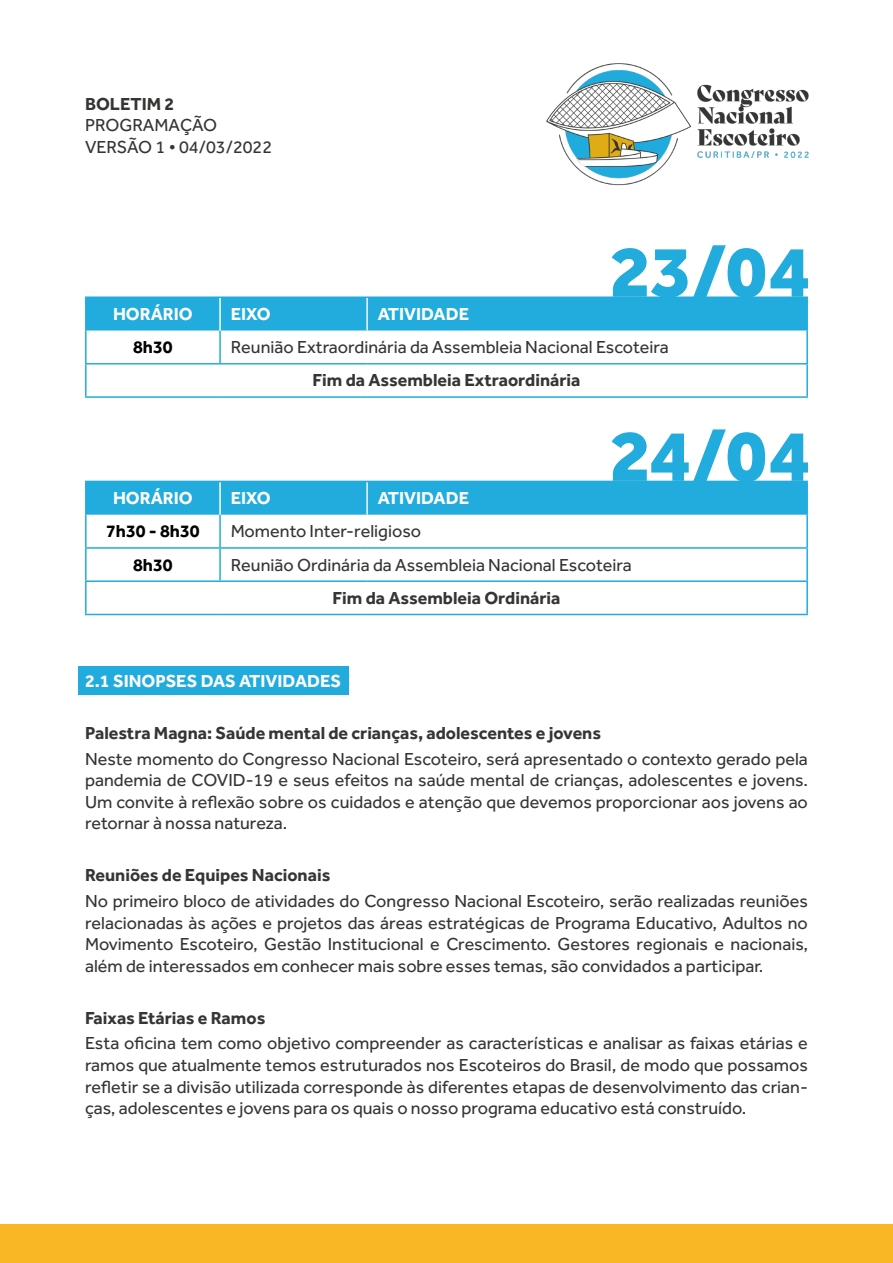
<style>
.page{position:relative;width:893px;height:1263px;background:#fff}
.page>*{position:absolute;margin:0;border:0;box-sizing:border-box;transform-origin:0 0}
.t1{font:800 75px "Effra";letter-spacing:.01em;color:#21acdd}
.t2{font:18px/21.6px "Effra";color:#353533;text-align:justify}
.t3{font:700 18px "Effra";color:#353533}
.t4{font:700 18px "Effra";color:#fff}
.t5{font:700 18px "Effra";color:#000}
</style>
<div class="page">
<img style="left:546px;top:63px;width:263px;height:123px">
<div style="left:0;top:1225px;width:893px;height:38px;background:#fab725"></div>
<div style="left:78px;top:666px;width:271px;height:29px;background:#21acdd"></div>
<div style="left:87px;top:298px;width:719px;height:32px;background:#21acdd"></div>
<hr style="left:85px;top:363px;width:135px;height:2px;background:#21acdd">
<hr style="left:220px;top:363px;width:147px;height:2px;background:#21acdd">
<hr style="left:367px;top:363px;width:441px;height:2px;background:#21acdd">
<hr style="left:806px;top:298px;width:2px;height:32px;background:#21acdd">
<hr style="left:219px;top:330px;width:2px;height:33px;background:#21acdd">
<hr style="left:806px;top:330px;width:2px;height:33px;background:#21acdd">
<hr style="left:806px;top:365px;width:2px;height:31px;background:#21acdd">
<hr style="left:85px;top:330px;width:2px;height:33px;background:#21acdd">
<hr style="left:85px;top:365px;width:2px;height:31px;background:#21acdd">
<hr style="left:219px;top:298px;width:2px;height:32px;background:#fff">
<hr style="left:366px;top:298px;width:2px;height:32px;background:#f6f6f3">
<hr style="left:85px;top:298px;width:2px;height:32px;background:#21acdd">
<hr style="left:85px;top:296px;width:135px;height:2px;background:#21acdd">
<hr style="left:220px;top:296px;width:147px;height:2px;background:#21acdd">
<hr style="left:367px;top:296px;width:441px;height:2px;background:#21acdd">
<hr style="left:85px;top:396px;width:135px;height:2px;background:#21acdd">
<hr style="left:220px;top:396px;width:147px;height:2px;background:#21acdd">
<hr style="left:367px;top:396px;width:441px;height:2px;background:#21acdd">
<div style="left:87px;top:482px;width:719px;height:33px;background:#21acdd"></div>
<hr style="left:85px;top:547px;width:135px;height:2px;background:#21acdd">
<hr style="left:220px;top:547px;width:147px;height:2px;background:#21acdd">
<hr style="left:367px;top:547px;width:441px;height:2px;background:#21acdd">
<hr style="left:85px;top:580px;width:135px;height:2px;background:#21acdd">
<hr style="left:220px;top:580px;width:147px;height:2px;background:#21acdd">
<hr style="left:367px;top:580px;width:441px;height:2px;background:#21acdd">
<hr style="left:85px;top:614px;width:135px;height:1px;background:#21acdd">
<hr style="left:220px;top:614px;width:147px;height:1px;background:#21acdd">
<hr style="left:367px;top:614px;width:441px;height:1px;background:#21acdd">
<hr style="left:806px;top:482px;width:2px;height:33px;background:#21acdd">
<hr style="left:219px;top:515px;width:2px;height:32px;background:#21acdd">
<hr style="left:806px;top:515px;width:2px;height:32px;background:#21acdd">
<hr style="left:219px;top:549px;width:2px;height:31px;background:#21acdd">
<hr style="left:806px;top:549px;width:2px;height:31px;background:#21acdd">
<hr style="left:806px;top:582px;width:2px;height:32px;background:#21acdd">
<hr style="left:85px;top:515px;width:2px;height:32px;background:#21acdd">
<hr style="left:85px;top:549px;width:2px;height:31px;background:#21acdd">
<hr style="left:85px;top:582px;width:2px;height:32px;background:#21acdd">
<hr style="left:219px;top:482px;width:2px;height:33px;background:#fff">
<hr style="left:366px;top:482px;width:2px;height:33px;background:#f6f6f3">
<hr style="left:85px;top:482px;width:2px;height:33px;background:#21acdd">
<hr style="left:85px;top:481px;width:135px;height:1px;background:#21acdd">
<hr style="left:220px;top:481px;width:147px;height:1px;background:#21acdd">
<hr style="left:367px;top:481px;width:441px;height:1px;background:#21acdd">
<p class="t3" style="left:85px;top:93px;width:91px">BOLETIM 2</p>
<p class="t2" style="left:85px;top:114px;width:189px">PROGRAMAÇÃO<br>VERSÃO 1 • 04/03/2022</p>
<h1 class="t1" style="left:611px;top:225px;width:202px">23/04</h1>
<p class="t4" style="left:113px;top:303px;width:81px">HORÁRIO</p>
<p class="t4" style="left:231px;top:303px;width:42px">EIXO</p>
<p class="t4" style="left:378px;top:303px;width:93px">ATIVIDADE</p>
<p class="t5" style="left:133px;top:336px;width:41px">8h30</p>
<p class="t2" style="left:231px;top:336px;width:439px">Reunião Extraordinária da Assembleia Nacional Escoteira</p>
<p class="t3" style="left:313px;top:369px;width:269px">Fim da Assembleia Extraordinária</p>
<h1 class="t1" style="left:611px;top:409px;width:202px">24/04</h1>
<p class="t4" style="left:113px;top:487px;width:81px">HORÁRIO</p>
<p class="t4" style="left:231px;top:487px;width:42px">EIXO</p>
<p class="t4" style="left:378px;top:487px;width:93px">ATIVIDADE</p>
<p class="t5" style="left:106px;top:520px;width:95px">7h30 - 8h30</p>
<p class="t2" style="left:231px;top:520px;width:192px">Momento Inter-religioso</p>
<p class="t5" style="left:133px;top:554px;width:41px">8h30</p>
<p class="t2" style="left:231px;top:553px;width:402px">Reunião Ordinária da Assembleia Nacional Escoteira</p>
<p class="t3" style="left:333px;top:587px;width:229px">Fim da Assembleia Ordinária</p>
<p class="t4" style="left:85px;top:670px;width:258px">2.1 SINOPSES DAS ATIVIDADES</p>
<p class="t3" style="left:85px;top:722px;width:518px">Palestra Magna: Saúde mental de crianças, adolescentes e jovens</p>
<p class="t2" style="left:85px;top:748px;width:724px">Neste momento do Congresso Nacional Escoteiro, será apresentado o contexto gerado pela pandemia de COVID-19 e seus efeitos na saúde mental de crianças, adolescentes e jovens.<br>Um convite à reflexão sobre os cuidados e atenção que devemos proporcionar aos jovens ao retornar à nossa natureza.</p>
<p class="t3" style="left:85px;top:864px;width:247px">Reuniões de Equipes Nacionais</p>
<p class="t2" style="left:85px;top:890px;width:724px">No primeiro bloco de atividades do Congresso Nacional Escoteiro, serão realizadas reuniões relacionadas às ações e projetos das áreas estratégicas de Programa Educativo, Adultos no Movimento Escoteiro, Gestão Institucional e Crescimento. Gestores regionais e nacionais, além de interessados em conhecer mais sobre esses temas, são convidados a participar.</p>
<p class="t3" style="left:85px;top:1006px;width:182px">Faixas Etárias e Ramos</p>
<p class="t2" style="left:85px;top:1032px;width:724px">Esta oficina tem como objetivo compreender as características e analisar as faixas etárias e ramos que atualmente temos estruturados nos Escoteiros do Brasil, de modo que possamos refletir se a divisão utilizada corresponde às diferentes etapas de desenvolvimento das crian&shy;ças, adolescentes e jovens para os quais o nosso programa educativo está construído.</p>
</div>
